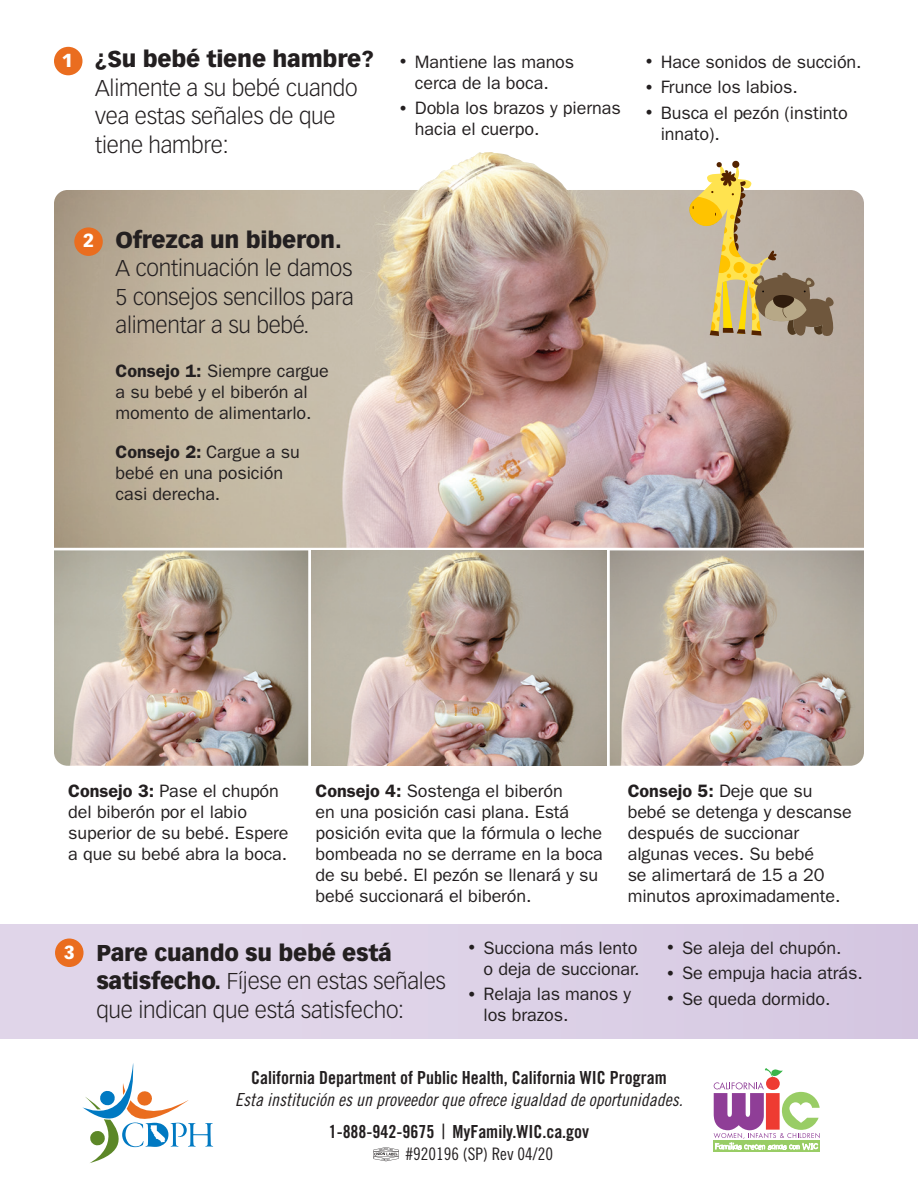
<style>
.page{position:relative;width:918px;height:1188px;background:#fff}
.page>*{position:absolute;margin:0;border:0;box-sizing:border-box;transform-origin:0 0}
.t1{font:300 22.5px/28.5px "Vectora LT Pro";letter-spacing:-.01em;color:#231f20}
.t2{font:900 18.6px "Vectora LT Pro";color:#fff}
.t3{font:18px/21px "Franklin Gothic";letter-spacing:-.005em;color:#231f20}
.t4{font:18px "Trade Gothic Bold Cond Twenty";color:#231f20}
.t5{font:18px "Trade Gothic Cond Eighteen Obl";color:#231f20}
.t6{font:17.25px "Trade Gothic Cond Eighteen";color:#231f20}
.s1{font-weight:900}
.s2{font-family:"Trade Gothic Cond Eighteen";font-size:13.5px}
.s3{font-weight:600}
.s4{font-family:"Trade Gothic Cond Eighteen";font-size:21px}
</style>
<div class="page">
<img style="left:54px;top:190px;width:810px;height:358px">
<img style="left:311px;top:550px;width:296px;height:216px">
<img style="left:54px;top:550px;width:254px;height:216px">
<img style="left:610px;top:550px;width:254px;height:216px">
<div style="left:54px;top:47px;width:29px;height:28px;background:#ea6d1f;border-radius:50%"></div>
<div style="left:74px;top:227px;width:29px;height:29px;background:#ea6d1f;border-radius:50%"></div>
<div style="left:0;top:925px;width:918px;height:114px;background:#ddd2e7"></div>
<div style="left:55px;top:939px;width:29px;height:28px;background:#ea6d1f;border-radius:50%"></div>
<svg style="left:82px;top:1063px;width:131px;height:100px"></svg>
<div style="left:714px;top:1141px;width:106px;height:11px;background:#99cd65"></div>
<svg style="left:714px;top:1068px;width:106px;height:82px"></svg>
<svg style="left:373px;top:1147px;width:26px;height:14px"></svg>
<img style="left:394px;top:152px;width:187px;height:88px">
<svg style="left:679px;top:160px;width:160px;height:178px;background:#c6b792"></svg>
<p class="t2" style="left:62px;top:49px;width:12px">1</p>
<p class="t1" style="left:95px;top:45px;width:280px"><span class="s1">¿Su bebé tiene hambre?<br></span>Alimente a su bebé cuando vea estas señales de que tiene hambre:</p>
<p class="t3" style="left:400px;top:51px;width:176px;text-align:center"><span class="s2">•</span> Mantiene las manos cerca de la boca.</p>
<p class="t3" style="left:415px;top:98px;width:208px;text-indent:-15px"><span class="s2">•</span> Dobla los brazos y piernas hacia el cuerpo.</p>
<p class="t3" style="left:646px;top:51px;width:217px"><span class="s2">•</span> Hace sonidos de succión.</p>
<p class="t3" style="left:646px;top:77px;width:154px"><span class="s2">•</span> Frunce los labios.</p>
<p class="t3" style="left:661px;top:102px;width:189px;text-indent:-15px"><span class="s2">•</span> Busca el pezón (instinto innato).</p>
<p class="t2" style="left:83px;top:229px;width:12px">2</p>
<p class="t1" style="left:116px;top:225px;width:240px"><span class="s1">Ofrezca un biberon.<br></span>A continuación le damos<br>5 consejos sencillos para alimentar a su bebé.</p>
<p class="t3" style="left:116px;top:360px;width:215px"><span class="s3">Consejo 1:</span> Siempre cargue a su bebé y el biberón al momento de alimentarlo.</p>
<p class="t3" style="left:116px;top:441px;width:186px"><span class="s3">Consejo 2:</span> Cargue a su bebé en una posición casi derecha.</p>
<p class="t3" style="left:68px;top:781px;width:222px"><span class="s3">Consejo 3:</span> Pase el chupón del biberón por el labio superior de su bebé. Espere a que su bebé abra la boca.</p>
<p class="t3" style="left:315px;top:781px;width:289px"><span class="s3">Consejo 4:</span> Sostenga el biberón<br>en una posición casi plana. Está posición evita que la fórmula o leche bombeada no se derrame en la boca de su bebé. El pezón se llenará y su bebé succionará el biberón.</p>
<p class="t3" style="left:628px;top:781px;width:226px"><span class="s3">Consejo 5:</span> Deje que su bebé se detenga y descanse después de succionar algunas veces. Su bebé<br>se alimertará de 15 a 20 minutos aproximadamente.</p>
<p class="t2" style="left:64px;top:940px;width:12px">3</p>
<p class="t1" style="left:96px;top:938px;width:351px"><span class="s1">Pare cuando su bebé está satisfecho.</span> Fíjese en estas señales que indican que está satisfecho:</p>
<p class="t3" style="left:468px;top:937px;width:172px;text-align:right"><span class="s2">•</span> Succiona más lento o deja de succionar.</p>
<p class="t3" style="left:667px;top:937px;width:176px"><span class="s2">•</span> Se aleja del chupón.</p>
<p class="t3" style="left:667px;top:963px;width:197px"><span class="s2">•</span> Se empuja hacia atrás.</p>
<p class="t3" style="left:667px;top:988px;width:165px"><span class="s2">•</span> Se queda dormido.</p>
<p class="t3" style="left:483px;top:984px;width:149px;text-indent:-15px"><span class="s2">•</span> Relaja las manos y los brazos.</p>
<p class="t4" style="left:251px;top:1066px;width:417px">California Department of Public Health, California WIC Program</p>
<p class="t5" style="left:235px;top:1089px;width:449px">Esta institución es un proveedor que ofrece igualdad de oportunidades.</p>
<p class="t4" style="left:329px;top:1120px;width:262px">1-888-942-9675 <span class="s4">|</span> MyFamily.WIC.ca.gov</p>
<p class="t6" style="left:406px;top:1144px;width:149px">#920196 (SP) Rev 04/20</p>
</div>
